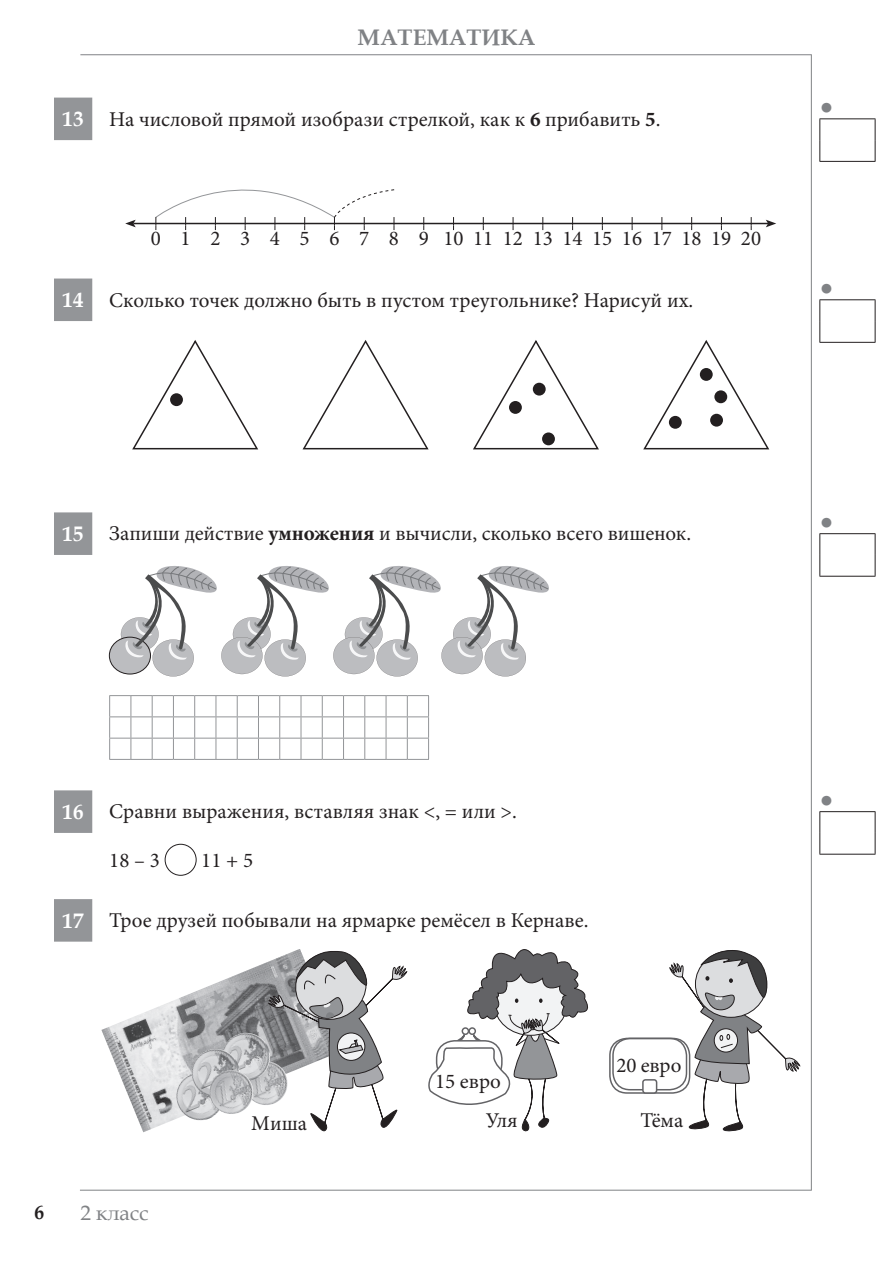
<style>
.page{position:relative;width:893px;height:1263px;background:#fff}
.page>*{position:absolute;margin:0;border:0;box-sizing:border-box;transform-origin:0 0}
.t1{font:700 22.5px "Book Antiqua";color:#808285}
.t2{font:22.5px "Arial";color:#808285}
.t3{font:21px/39.3px "Minion Pro";color:#231f20}
.t4{font:21px "Book Antiqua";color:#808285}
.t5{font:700 19.5px "Book Antiqua";color:#231f20}
.s1{font-family:"Book Antiqua";font-weight:700;color:#fff}
.s2{font-weight:700}
</style>
<div class="page">
<hr style="left:80px;top:54px;width:731px;height:1px;background:#808285">
<hr style="left:811px;top:54px;width:1px;height:1136px;background:#808285">
<hr style="left:80px;top:1190px;width:731px;height:1px;background:#808285">
<svg style="left:54px;top:98px;width:38px;height:844px"></svg>
<hr style="left:819px;top:118px;width:56px;height:1px;background:#231f20">
<svg style="left:819px;top:119px;width:1px;height:42px"></svg>
<svg style="left:875px;top:119px;width:1px;height:42px"></svg>
<hr style="left:819px;top:161px;width:56px;height:1px;background:#231f20">
<hr style="left:819px;top:299px;width:56px;height:1px;background:#231f20">
<svg style="left:819px;top:300px;width:1px;height:42px"></svg>
<svg style="left:875px;top:300px;width:1px;height:42px"></svg>
<hr style="left:819px;top:342px;width:56px;height:1px;background:#231f20">
<hr style="left:819px;top:533px;width:56px;height:1px;background:#231f20">
<svg style="left:819px;top:534px;width:1px;height:42px"></svg>
<svg style="left:875px;top:534px;width:1px;height:42px"></svg>
<hr style="left:819px;top:576px;width:56px;height:1px;background:#231f20">
<hr style="left:819px;top:811px;width:56px;height:1px;background:#231f20">
<svg style="left:819px;top:812px;width:1px;height:42px"></svg>
<svg style="left:875px;top:812px;width:1px;height:42px"></svg>
<hr style="left:819px;top:854px;width:56px;height:1px;background:#231f20">
<svg style="left:423px;top:217px;width:1px;height:13px"></svg>
<svg style="left:453px;top:217px;width:1px;height:13px"></svg>
<svg style="left:483px;top:217px;width:1px;height:13px"></svg>
<svg style="left:513px;top:217px;width:1px;height:13px"></svg>
<svg style="left:542px;top:217px;width:1px;height:13px"></svg>
<svg style="left:572px;top:217px;width:1px;height:13px"></svg>
<svg style="left:602px;top:217px;width:1px;height:13px"></svg>
<svg style="left:632px;top:217px;width:1px;height:13px"></svg>
<svg style="left:661px;top:217px;width:1px;height:13px"></svg>
<svg style="left:691px;top:217px;width:1px;height:13px"></svg>
<svg style="left:721px;top:217px;width:1px;height:13px"></svg>
<svg style="left:751px;top:217px;width:1px;height:13px"></svg>
<hr style="left:133px;top:223px;width:635px;height:1px;background:#231f20">
<svg style="left:125px;top:220px;width:11px;height:7px"></svg>
<svg style="left:766px;top:220px;width:10px;height:7px"></svg>
<svg style="left:155px;top:189px;width:240px;height:41px"></svg>
<svg style="left:132px;top:340px;width:127px;height:110px"></svg>
<div style="left:170px;top:393px;width:13px;height:13px;background:#231f20;border-radius:50%"></div>
<svg style="left:302px;top:340px;width:127px;height:110px"></svg>
<svg style="left:473px;top:340px;width:126px;height:110px"></svg>
<div style="left:533px;top:383px;width:13px;height:13px;background:#231f20;border-radius:50%"></div>
<div style="left:542px;top:432px;width:13px;height:13px;background:#231f20;border-radius:50%"></div>
<div style="left:509px;top:401px;width:13px;height:13px;background:#231f20;border-radius:50%"></div>
<svg style="left:643px;top:340px;width:127px;height:110px"></svg>
<div style="left:700px;top:368px;width:13px;height:13px;background:#231f20;border-radius:50%"></div>
<div style="left:714px;top:390px;width:13px;height:13px;background:#231f20;border-radius:50%"></div>
<div style="left:669px;top:416px;width:13px;height:13px;background:#231f20;border-radius:50%"></div>
<div style="left:710px;top:414px;width:13px;height:13px;background:#231f20;border-radius:50%"></div>
<div style="left:109px;top:637px;width:41px;height:37px;background:#bcbdc0;border-radius:50%"></div>
<div style="left:109px;top:637px;width:42px;height:37px;border:1px solid #231f20;border-radius:50%"></div>
<svg style="left:121px;top:566px;width:428px;height:110px"></svg>
<svg style="left:109px;top:695px;width:320px;height:65px"></svg>
<div style="left:165px;top:844px;width:32px;height:32px;border:1px solid #231f20;border-radius:50%"></div>
<img style="left:101px;top:962px;width:167px;height:170px">
<img style="left:256px;top:1084px;width:12px;height:24px">
<img style="left:173px;top:1072px;width:54px;height:51px">
<img style="left:219px;top:1033px;width:49px;height:51px">
<img style="left:188px;top:1049px;width:55px;height:51px">
<img style="left:207px;top:1070px;width:49px;height:47px">
<svg style="left:268px;top:949px;width:139px;height:183px"></svg>
<div style="left:609px;top:1038px;width:81px;height:56px;border:2px solid #636366;border-radius:17px"></div>
<div style="left:612px;top:1038px;width:75px;height:52px;border:2px solid #636366;border-radius:17px"></div>
<div style="left:643px;top:1080px;width:14px;height:13px;background:#fff;border-radius:3px"></div>
<div style="left:642px;top:1079px;width:15px;height:15px;border:2px solid #636366;border-radius:3px"></div>
<svg style="left:670px;top:950px;width:130px;height:182px"></svg>
<svg style="left:428px;top:949px;width:161px;height:183px"></svg>
<p class="t1" style="left:358px;top:22px;width:179px">МАТЕМАТИКА</p>
<p class="t3" style="left:63px;top:99px;width:599px"><span class="s1">13</span> На числовой прямой изобрази стрелкой, как к <span class="s2">6</span> прибавить <span class="s2">5</span>.</p>
<p class="t3" style="left:151px;top:219px;width:612px">0 1 2 3 4 5 6 7 8 9 1011121314151617181920</p>
<p class="t3" style="left:63px;top:280px;width:632px"><span class="s1">14</span> Сколько точек должно быть в пустом треугольнике? Нарисуй их.</p>
<p class="t2" style="left:820px;top:91px;width:15px">●</p>
<p class="t2" style="left:820px;top:272px;width:15px">●</p>
<p class="t3" style="left:63px;top:514px;width:630px"><span class="s1">15</span> Запиши действие <span class="s2">умножения</span> и вычисли, сколько всего вишенок.</p>
<p class="t2" style="left:820px;top:506px;width:15px">●</p>
<p class="t3" style="left:63px;top:792px;width:456px"><span class="s1">16</span> Сравни выражения, вставляя знак &lt;, = или &gt;.</p>
<p class="t3" style="left:109px;top:841px;width:52px">18 – 3</p>
<p class="t3" style="left:201px;top:841px;width:53px">11 + 5</p>
<p class="t3" style="left:63px;top:901px;width:527px"><span class="s1">17</span> Трое друзей побывали на ярмарке ремёсел в Кернаве.</p>
<p class="t5" style="left:35px;top:1199px;width:11px">6</p>
<p class="t4" style="left:81px;top:1198px;width:70px">2 класс</p>
<p class="t3" style="left:251px;top:1103px;width:57px">Миша</p>
<p class="t3" style="left:486px;top:1062px;width:33px;text-indent:-51px">15 евро<br>Уля</p>
<p class="t3" style="left:617px;top:1045px;width:66px">20 евро</p>
<p class="t3" style="left:640px;top:1101px;width:44px">Тёма</p>
<p class="t2" style="left:820px;top:784px;width:15px">●</p>
</div>
